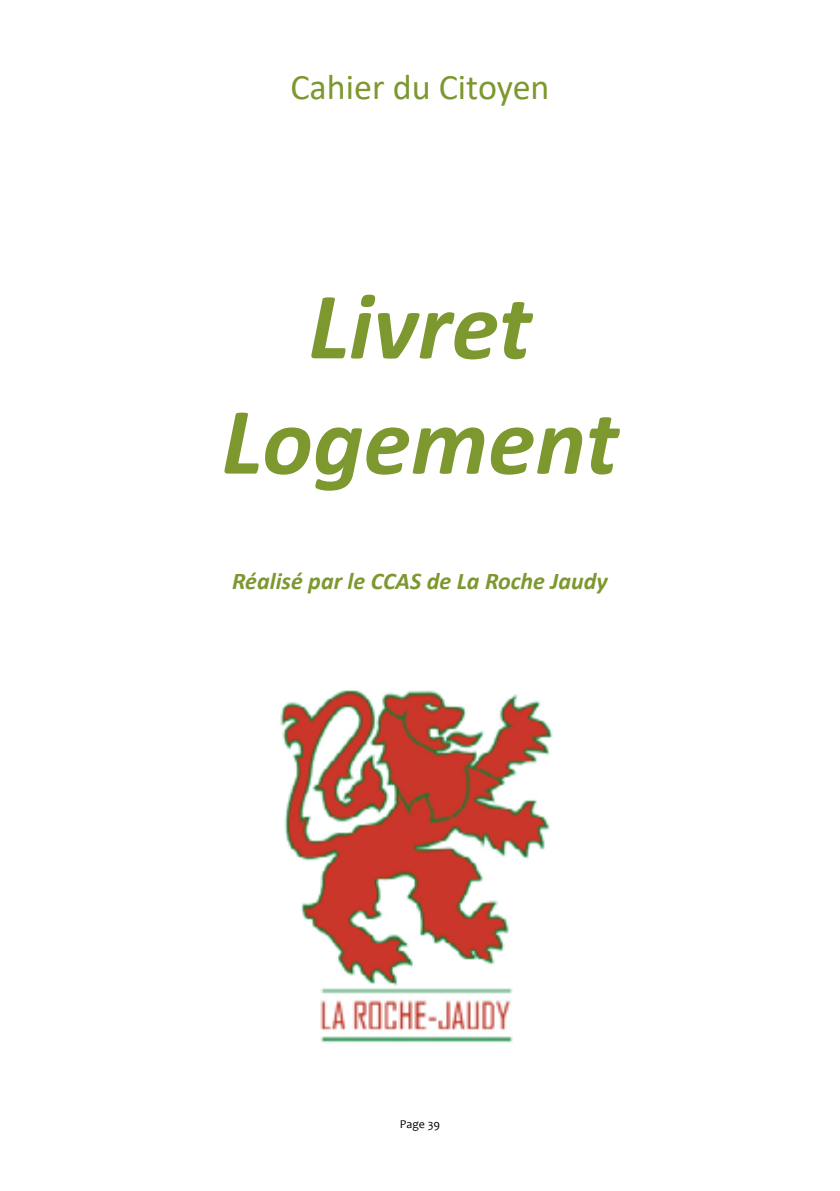
<style>
.page{position:relative;width:840px;height:1191px;background:#fff}
.page>*{position:absolute;margin:0;border:0;box-sizing:border-box;transform-origin:0 0}
.t1{font:italic 700 96px/115.2px "Calibri";color:#7c982e;text-align:center}
.t2{font:36px "Calibri";color:#7c982e}
.t3{font:italic 700 24px "Calibri";color:#7c982e}
.t4{font:12px "Candara";color:#000}
</style>
<div class="page">
<img style="left:280px;top:690px;width:273px;height:353px">
<h2 class="t2" style="left:290px;top:62px;width:260px">Cahier du Citoyen</h2>
<h1 class="t1" style="left:221px;top:265px;width:398px">Livret<br>Logement</h1>
<p class="t3" style="left:232px;top:564px;width:377px">Réalisé par le CCAS de La Roche Jaudy</p>
<p class="t4" style="left:399px;top:1116px;width:42px">Page 39</p>
</div>
